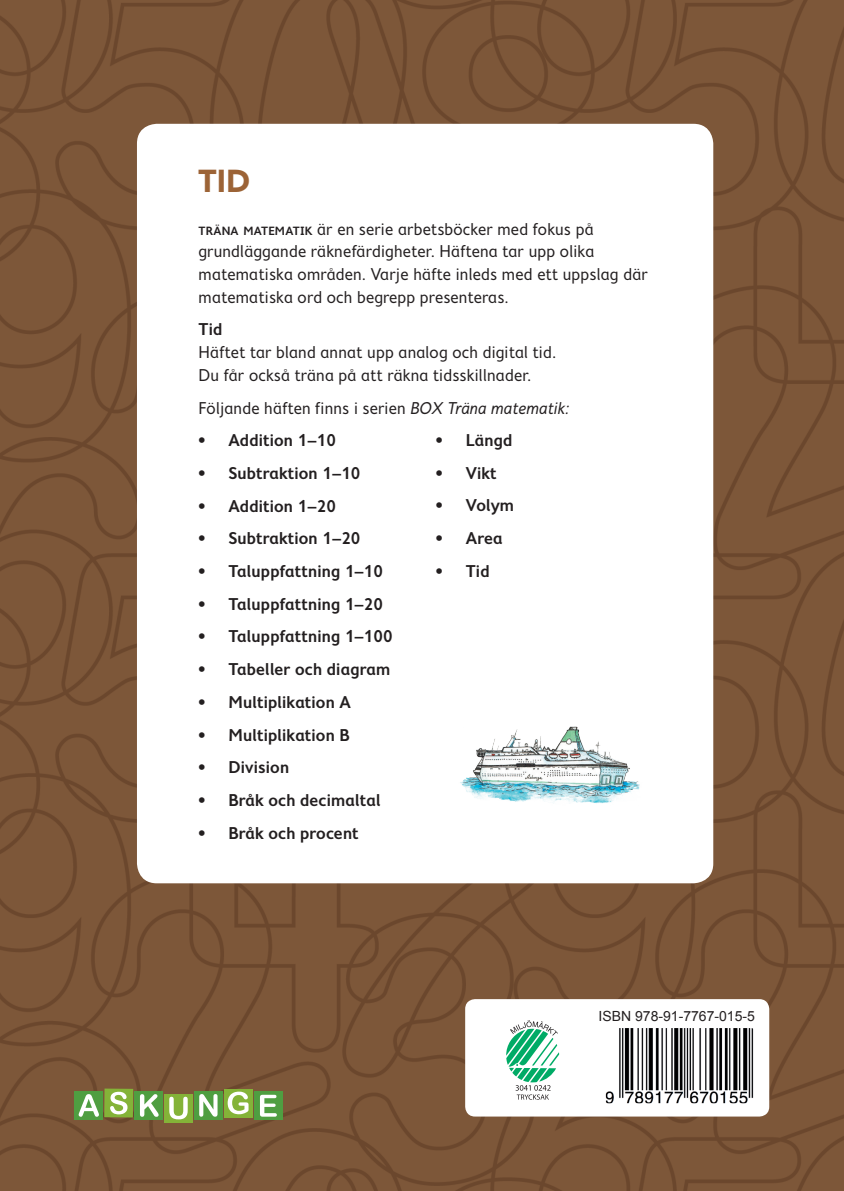
<style>
.page{position:relative;width:844px;height:1191px;background:#fff}
.page>*{position:absolute;margin:0;border:0;box-sizing:border-box;transform-origin:0 0}
.Rubrik_2{font:900 31.5px "Avenir";color:#9c6336}
.Brödtext_blankrad{font:17.5px/22.8px "Fiendstar";color:#231f20}
.t1{font:600 17.5px "Fiendstar";color:#231f20}
.t2{font:14px "Arial";color:#231f20}
.s1{font-weight:600;font-size:12.25px}
.s2{font-weight:600}
.s3{font-style:italic}
</style>
<div class="page">
<img style="left:0;top:0;width:843px;height:1191px">
<div style="left:137px;top:124px;width:576px;height:759px;background:#fff;border-radius:20px"></div>
<div style="left:74px;top:1091px;width:29px;height:29px;background:#4f9e41"></div>
<svg style="left:79px;top:1094px;width:20px;height:22px"></svg>
<div style="left:104px;top:1088px;width:29px;height:29px;background:#84b338"></div>
<svg style="left:110px;top:1091px;width:17px;height:23px"></svg>
<div style="left:194px;top:1091px;width:28px;height:28px;background:#4f9e41"></div>
<svg style="left:199px;top:1094px;width:18px;height:22px"></svg>
<div style="left:134px;top:1090px;width:29px;height:29px;background:#4f9e41"></div>
<svg style="left:140px;top:1094px;width:18px;height:22px"></svg>
<div style="left:164px;top:1093px;width:29px;height:29px;background:#84b338"></div>
<svg style="left:169px;top:1096px;width:19px;height:23px"></svg>
<div style="left:224px;top:1088px;width:28px;height:29px;background:#84b338"></div>
<svg style="left:227px;top:1091px;width:21px;height:23px"></svg>
<div style="left:254px;top:1091px;width:28px;height:29px;background:#4f9e41"></div>
<svg style="left:260px;top:1094px;width:17px;height:22px"></svg>
<div style="left:465px;top:999px;width:304px;height:117px;background:#fff;border-radius:10px"></div>
<img style="left:460px;top:726px;width:180px;height:77px">
<img style="left:605px;top:1028px;width:149px;height:75px">
<svg style="left:506px;top:1020px;width:53px;height:79px"></svg>
<p class="Rubrik_2" style="left:198px;top:162px;width:53px">TID</p>
<p class="Brödtext_blankrad" style="left:198px;top:217px;width:451px"><span class="s1">TRÄNA MATEMATIK</span> är en serie arbetsböcker med fokus på grundläggande räknefärdigheter. Häftena tar upp olika matematiska områden. Varje häfte inleds med ett uppslag där matematiska ord och begrepp presenteras.</p>
<p class="Brödtext_blankrad" style="left:198px;top:318px;width:359px"><span class="s2">Tid<br></span>Häftet tar bland annat upp analog och digital tid.<br>Du får också träna på att räkna tidsskillnader.</p>
<p class="Brödtext_blankrad" style="left:198px;top:396px;width:372px">Följande häften finns i serien <span class="s3">BOX Träna matematik:</span></p>
<p class="t1" style="left:198px;top:430px;width:139px">• Addition 1–10</p>
<p class="t1" style="left:198px;top:463px;width:163px">• Subtraktion 1–10</p>
<p class="t1" style="left:198px;top:496px;width:139px">• Addition 1–20</p>
<p class="t1" style="left:198px;top:529px;width:163px">• Subtraktion 1–20</p>
<p class="t1" style="left:198px;top:561px;width:186px">• Taluppfattning 1–10</p>
<p class="t1" style="left:198px;top:594px;width:186px">• Taluppfattning 1–20</p>
<p class="t1" style="left:198px;top:627px;width:196px">• Taluppfattning 1–100</p>
<p class="t1" style="left:198px;top:659px;width:193px">• Tabeller och diagram</p>
<p class="t1" style="left:198px;top:692px;width:154px">• Multiplikation A</p>
<p class="t1" style="left:198px;top:725px;width:153px">• Multiplikation B</p>
<p class="t1" style="left:198px;top:757px;width:92px">• Division</p>
<p class="t1" style="left:198px;top:790px;width:183px">• Bråk och decimaltal</p>
<p class="t1" style="left:198px;top:823px;width:162px">• Bråk och procent</p>
<p class="t1" style="left:436px;top:430px;width:78px">• Längd</p>
<p class="t1" style="left:436px;top:463px;width:62px">• Vikt</p>
<p class="t1" style="left:436px;top:496px;width:80px">• Volym</p>
<p class="t1" style="left:436px;top:528px;width:68px">• Area</p>
<p class="t1" style="left:436px;top:561px;width:55px">• Tid</p>
<p class="t2" style="left:598px;top:1007px;width:158px">ISBN 978-91-7767-015-5</p>
</div>
